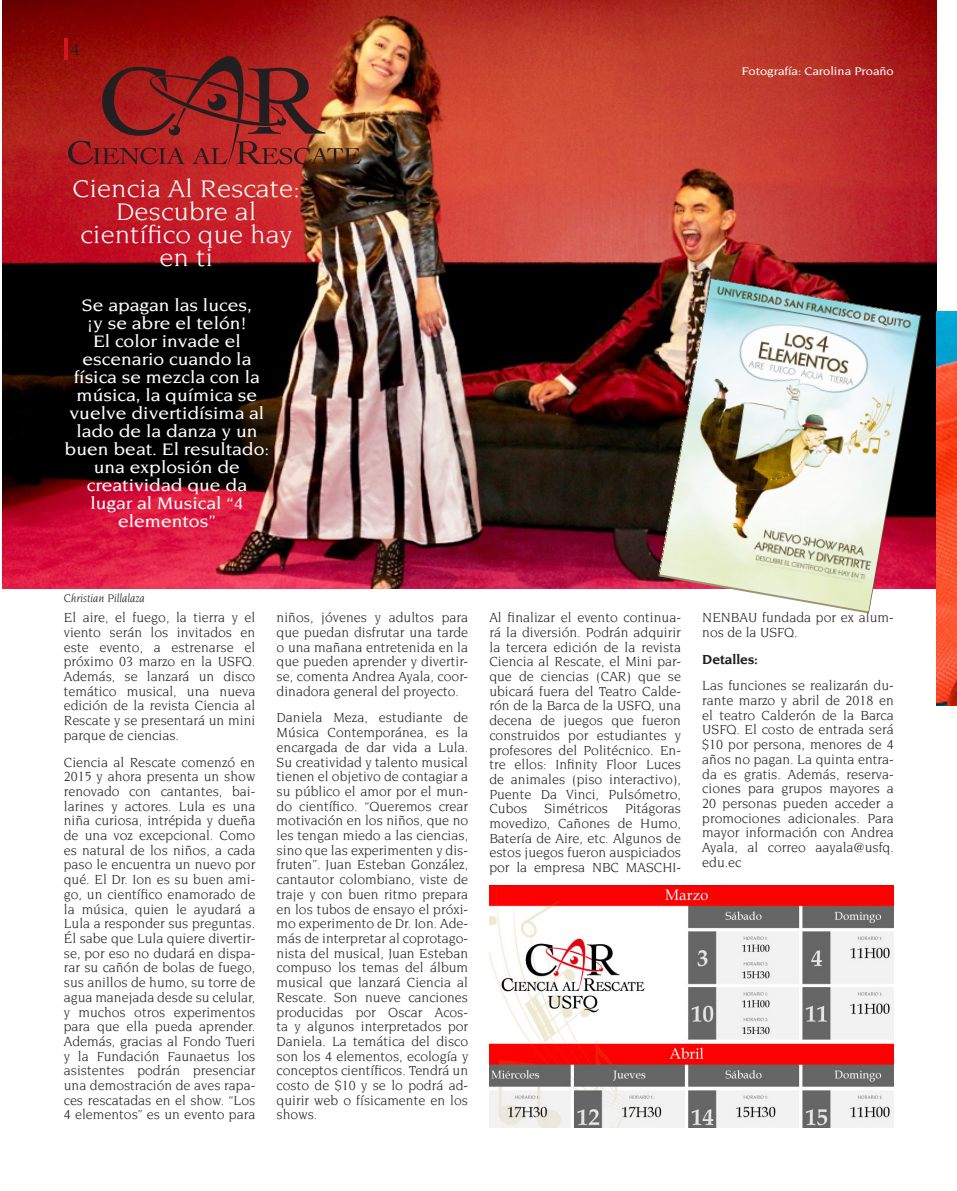
<style>
.page{position:relative;width:957px;height:1191px;background:#fff}
.page>*{position:absolute;margin:0;border:0;box-sizing:border-box;transform-origin:0 0}
.t1{font:26.1px/23.2px "Novarese";color:#fff;text-align:center;scale:1.07 1}
.t2{font:500 18px/18px "Novarese";color:#fff;text-align:center;scale:1.07 1}
.t3{font:18px "Minion Pro";color:#231f20}
.t4{font:14.25px/14.7px "Novarese";color:#231f20;text-align:justify}
.t5{font:700 14.25px "Novarese";color:#231f20}
.t6{font:500 12px "Novarese";color:#fff;scale:1.07 1}
.t7{font:italic 12px "Novarese";color:#231f20}
</style>
<div class="page">
<img style="left:3px;top:0;width:933px;height:588px">
<img style="left:658px;top:278px;width:263px;height:335px">
<img style="left:489px;top:885px;width:405px;height:242px">
<svg style="left:68px;top:54px;width:293px;height:114px;background:#9a2b24"></svg>
<img style="left:936px;top:312px;width:21px;height:393px">
<hr style="left:64px;top:38px;width:3px;height:22px;background:#d11623">
<p class="t3" style="left:71px;top:37px;width:10px">4</p>
<p class="t6" style="left:741px;top:65px;width:144px">Fotografía: Carolina Proaño</p>
<h1 class="t1" style="left:72px;top:176px;width:214px">Ciencia Al Rescate:<br>Descubre al científico que hay en ti</h1>
<p class="t2" style="left:64px;top:296px;width:193px">Se apagan las luces,<br>¡y se abre el telón!<br>El color invade el escenario cuando la física se mezcla con la música, la química se vuelve divertidísima al lado de la danza y un buen beat. El resultado: una explosión de creatividad que da lugar al Musical “4 elementos”</p>
<p class="t7" style="left:64px;top:591px;width:82px">Christian Pillalaza</p>
<p class="t4" style="left:64px;top:610px;width:193px">El aire, el fuego, la tierra y el viento serán los invitados en este evento, a estrenarse el próximo 03 marzo en la USFQ.<br>Además, se lanzará un disco temático musical, una nueva edición de la revista Ciencia al Rescate y se presentará un mini parque de ciencias.</p>
<p class="t4" style="left:64px;top:754px;width:193px">Ciencia al Rescate comenzó en 2015 y ahora presenta un show renovado con cantantes, bai&shy;larines y actores. Lula es una niña curiosa, intrépida y dueña de una voz excepcional. Como es natural de los niños, a cada paso le encuentra un nuevo por qué. El Dr. Ion es su buen ami&shy;go, un científico enamorado de la música, quien le ayudará a Lula a responder sus preguntas.<br>Él sabe que Lula quiere divertir&shy;se, por eso no dudará en dispa&shy;rar su cañón de bolas de fuego, sus anillos de humo, su torre de agua manejada desde su celular, y muchos otros experimentos para que ella pueda aprender.<br>Además, gracias al Fondo Tueri y la Fundación Faunaetus los asistentes podrán presenciar una demostración de aves rapa&shy;ces rescatadas en el show. “Los 4 elementos” es un evento para</p>
<p class="t4" style="left:277px;top:610px;width:193px">niños, jóvenes y adultos para que puedan disfrutar una tarde o una mañana entretenida en la que pueden aprender y divertir&shy;se, comenta Andrea Ayala, coor&shy;dinadora general del proyecto.</p>
<p class="t4" style="left:277px;top:710px;width:193px">Daniela Meza, estudiante de Música Contemporánea, es la encargada de dar vida a Lula.<br>Su creatividad y talento musical tienen el objetivo de contagiar a su público el amor por el mun&shy;do científico. “Queremos crear motivación en los niños, que no les tengan miedo a las ciencias, sino que las experimenten y dis&shy;fruten”. Juan Esteban González, cantautor colombiano, viste de traje y con buen ritmo prepara en los tubos de ensayo el próxi&shy;mo experimento de Dr. Ion. Ade&shy;más de interpretar al coprotago&shy;nista del musical, Juan Esteban compuso los temas del álbum musical que lanzará Ciencia al Rescate. Son nueve canciones producidas por Oscar Acos&shy;ta y algunos interpretados por Daniela. La temática del disco son los 4 elementos, ecología y conceptos científicos. Tendrá un costo de $10 y se lo podrá ad&shy;quirir web o físicamente en los shows.</p>
<p class="t4" style="left:489px;top:610px;width:193px">Al finalizar el evento continua&shy;rá la diversión. Podrán adquirir la tercera edición de la revista Ciencia al Rescate, el Mini par&shy;que de ciencias (CAR) que se ubicará fuera del Teatro Calde&shy;rón de la Barca de la USFQ, una decena de juegos que fueron construidos por estudiantes y profesores del Politécnico. En&shy;tre ellos: Infinity Floor Luces de animales (piso interactivo), Puente Da Vinci, Pulsómetro, Cubos Simétricos Pitágoras movedizo, Cañones de Humo, Batería de Aire, etc. Algunos de estos juegos fueron auspiciados por la empresa NBC MASCHI-</p>
<p class="t4" style="left:702px;top:610px;width:193px">NENBAU fundada por ex alum&shy;nos de la USFQ.</p>
<p class="t5" style="left:702px;top:651px;width:57px">Detalles:</p>
<p class="t4" style="left:702px;top:678px;width:193px">Las funciones se realizarán du&shy;rante marzo y abril de 2018 en el teatro Calderón de la Barca USFQ. El costo de entrada será $10 por persona, menores de 4 años no pagan. La quinta entra&shy;da es gratis. Además, reserva&shy;ciones para grupos mayores a 20 personas pueden acceder a promociones adicionales. Para mayor información con Andrea Ayala, al correo aayala@usfq. edu.ec</p>
</div>
